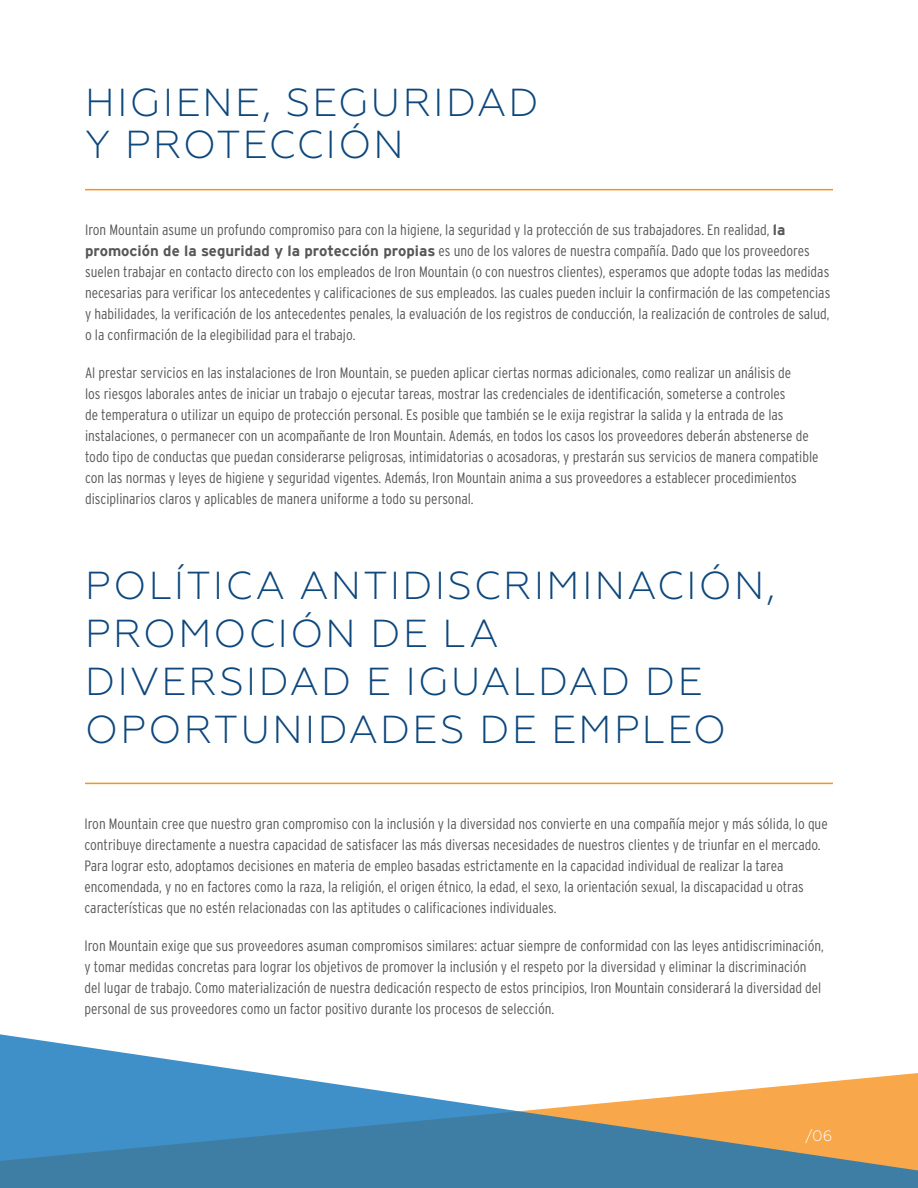
<style>
.page{position:relative;width:918px;height:1188px;background:#fff}
.page>*{position:absolute;margin:0;border:0;box-sizing:border-box;transform-origin:0 0}
.t1{font:300 39px/48px "Geometria";letter-spacing:.06em;color:#0d477c}
.Body_Copy{font:300 15px/21px "Interstate Condensed";color:#57585a}
.t2{font:300 15px "Geometria";color:#fff}
.s1{font-family:"Interstate";font-weight:700}
</style>
<div class="page">
<hr style="left:85px;top:189px;width:748px;height:1px;background:#f7931d">
<hr style="left:85px;top:783px;width:748px;height:1px;background:#f7931d">
<svg style="left:0;top:1034px;width:918px;height:154px"></svg>
<p class="t1" style="left:85px;top:81px;width:455px;line-height:42px">HIGIENE, SEGURIDAD<br>Y PROTECCIÓN</p>
<p class="Body_Copy" style="left:85px;top:219px;width:747px">Iron Mountain asume un profundo compromiso para con la higiene, la seguridad y la protección de sus trabajadores. En realidad, <span class="s1">la promoción de la seguridad y la protección propias</span> es uno de los valores de nuestra compañía. Dado que los proveedores suelen trabajar en contacto directo con los empleados de Iron Mountain (o con nuestros clientes), esperamos que adopte todas las medidas necesarias para verificar los antecedentes y calificaciones de sus empleados. las cuales pueden incluir la confirmación de las competencias y habilidades, la verificación de los antecedentes penales, la evaluación de los registros de conducción, la realización de controles de salud, o la confirmación de la elegibilidad para el trabajo.</p>
<p class="Body_Copy" style="left:85px;top:362px;width:735px">Al prestar servicios en las instalaciones de Iron Mountain, se pueden aplicar ciertas normas adicionales, como realizar un análisis de<br>los riesgos laborales antes de iniciar un trabajo o ejecutar tareas, mostrar las credenciales de identificación, someterse a controles<br>de temperatura o utilizar un equipo de protección personal. Es posible que también se le exija registrar la salida y la entrada de las instalaciones, o permanecer con un acompañante de Iron Mountain. Además, en todos los casos los proveedores deberán abstenerse de todo tipo de conductas que puedan considerarse peligrosas, intimidatorias o acosadoras, y prestarán sus servicios de manera compatible con las normas y leyes de higiene y seguridad vigentes. Además, Iron Mountain anima a sus proveedores a establecer procedimientos disciplinarios claros y aplicables de manera uniforme a todo su personal.</p>
<p class="t1" style="left:85px;top:561px;width:692px">POLÍTICA ANTIDISCRIMINACIÓN,<br>PROMOCIÓN DE LA<br>DIVERSIDAD E IGUALDAD DE<br>OPORTUNIDADES DE EMPLEO</p>
<p class="Body_Copy" style="left:84px;top:813px;width:745px">Iron Mountain cree que nuestro gran compromiso con la inclusión y la diversidad nos convierte en una compañía mejor y más sólida, lo que contribuye directamente a nuestra capacidad de satisfacer las más diversas necesidades de nuestros clientes y de triunfar en el mercado.<br>Para lograr esto, adoptamos decisiones en materia de empleo basadas estrictamente en la capacidad individual de realizar la tarea encomendada, y no en factores como la raza, la religión, el origen étnico, la edad, el sexo, la orientación sexual, la discapacidad u otras características que no estén relacionadas con las aptitudes o calificaciones individuales.</p>
<p class="Body_Copy" style="left:84px;top:935px;width:741px">Iron Mountain exige que sus proveedores asuman compromisos similares: actuar siempre de conformidad con las leyes antidiscriminación, y tomar medidas concretas para lograr los objetivos de promover la inclusión y el respeto por la diversidad y eliminar la discriminación del lugar de trabajo. Como materialización de nuestra dedicación respecto de estos principios, Iron Mountain considerará la diversidad del personal de sus proveedores como un factor positivo durante los procesos de selección.</p>
<p class="t2" style="left:805px;top:1127px;width:29px">/06</p>
</div>
